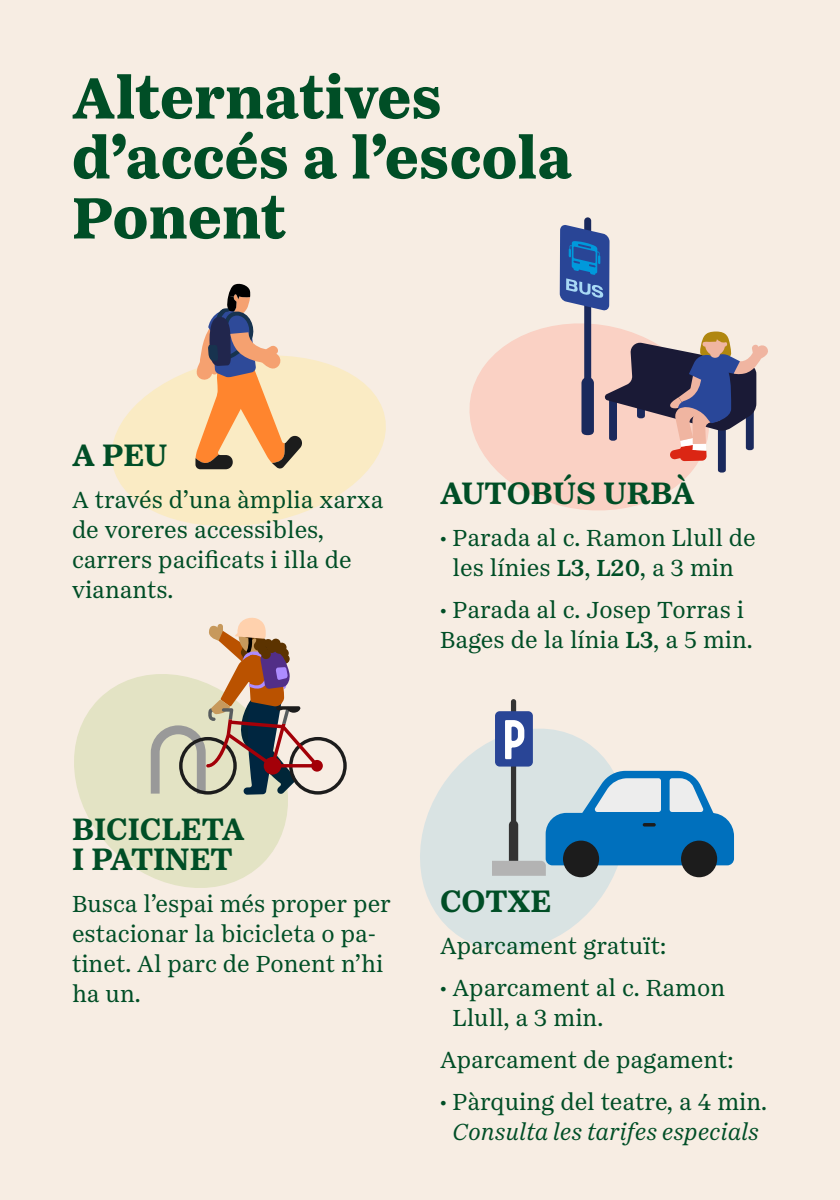
<style>
.page{position:relative;width:840px;height:1200px;background:#f7ede3}
.page>*{position:absolute;margin:0;border:0;box-sizing:border-box;transform-origin:0 0}
.Titular{font:800 60px/60px "Passenger Serif";color:#004e26}
.t1{font:700 32px/30px "Passenger Serif";color:#004e26}
.t2{font:24px/30px "Passenger Serif";color:#004e26}
.t3{font:italic 24px/30px "Passenger Serif";color:#004e26;text-align:center}
.s1{font-weight:600}
.s2{font-style:normal}
</style>
<div class="page">
<svg style="left:111px;top:358px;width:275px;height:168px;fill:#faebc4"></svg>
<svg style="left:469px;top:325px;width:221px;height:186px;fill:#fad1c4"></svg>
<svg style="left:560px;top:217px;width:208px;height:256px"></svg>
<div style="left:710px;top:351px;width:10px;height:7px;background:#f0b5a1;border-radius:50%"></div>
<svg style="left:193px;top:283px;width:111px;height:186px"></svg>
<svg style="left:74px;top:675px;width:214px;height:213px;fill:#e3e3c4"></svg>
<svg style="left:151px;top:617px;width:196px;height:178px"></svg>
<div style="left:261px;top:650px;width:10px;height:9px;background:#5c3300;border-radius:50%"></div>
<div style="left:258px;top:645px;width:10px;height:10px;background:#5c3300;border-radius:50%"></div>
<div style="left:267px;top:643px;width:10px;height:10px;background:#5c3300;border-radius:50%"></div>
<div style="left:274px;top:644px;width:10px;height:10px;background:#5c3300;border-radius:50%"></div>
<svg style="left:420px;top:713px;width:219px;height:237px;fill:#d9e3e3"></svg>
<div style="left:511px;top:699px;width:5px;height:164px;background:#333;border-radius:2px"></div>
<div style="left:495px;top:711px;width:38px;height:56px;background:#294596;border-radius:5px"></div>
<svg style="left:505px;top:720px;width:19px;height:39px"></svg>
<svg style="left:492px;top:771px;width:242px;height:105px"></svg>
<p class="Titular" style="left:72px;top:68px;width:502px">Alternatives d’accés a l’escola<br>Ponent</p>
<p class="t1" style="left:72px;top:440px;width:97px">A PEU</p>
<p class="t2" style="left:72px;top:485px;width:313px">A través d’una àmplia xarxa de voreres accessibles, carrers pacificats i illa de vianants.</p>
<p class="t1" style="left:440px;top:478px;width:256px">AUTOBÚS URBÀ</p>
<p class="t2" style="left:440px;top:523px;width:317px;text-align:center">• Parada al c. Ramon Llull de les línies <span class="s1">L3</span>, <span class="s1">L20</span>, a 3 min</p>
<p class="t2" style="left:440px;top:595px;width:314px">• Parada al c. Josep Torras i<br>Bages de la línia <span class="s1">L3</span>, a 5 min.</p>
<p class="t1" style="left:72px;top:814px;width:174px">BICICLETA<br>I PATINET</p>
<p class="t2" style="left:72px;top:889px;width:321px">Busca l’espai més proper per estacionar la bicicleta o pa&shy;tinet. Al parc de Ponent n’hi ha un.</p>
<p class="t1" style="left:440px;top:886px;width:113px">COTXE</p>
<p class="t2" style="left:440px;top:931px;width:228px">Aparcament gratuït:</p>
<p class="t2" style="left:453px;top:973px;width:274px;text-indent:-13px">• Aparcament al c. Ramon<br>Llull, a 3 min.</p>
<p class="t2" style="left:440px;top:1045px;width:295px">Aparcament de pagament:</p>
<p class="t3" style="left:440px;top:1087px;width:329px"><span class="s2">• Pàrquing del teatre, a 4 min.<br></span>Consulta les tarifes especials</p>
</div>
